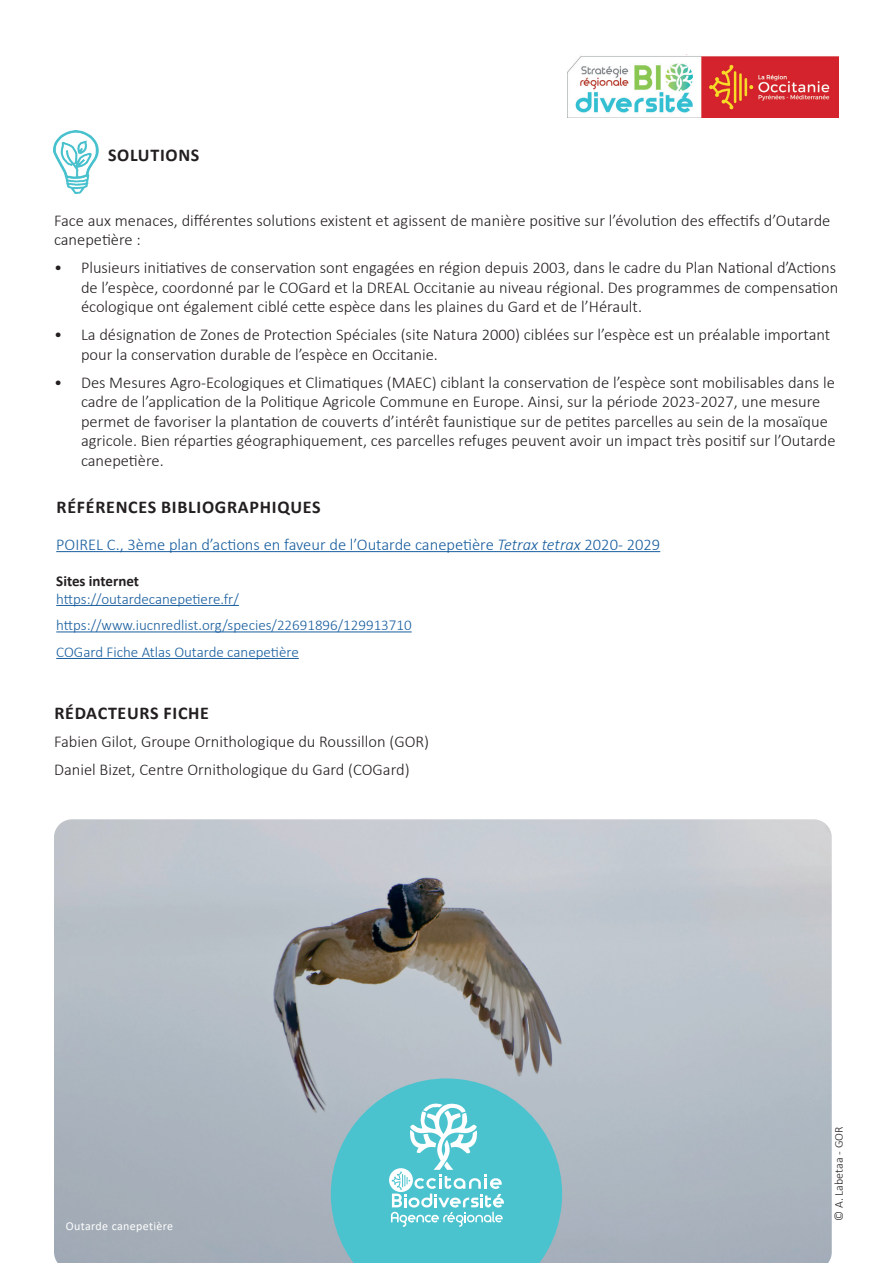
<style>
.page{position:relative;width:893px;height:1263px;background:#fff}
.page>*{position:absolute;margin:0;border:0;box-sizing:border-box;transform-origin:0 0}
.t1{font:700 18px "Calibri";letter-spacing:.04em;color:#231f20}
.t2{font:300 16.5px/19.5px "Calibri";color:#231f20}
.t3{font:300 16.5px "Calibri";color:#175d9e}
.t4{font:300 15px/26.5px "Calibri";color:#175d9e}
.t5{font:700 15px "Calibri";color:#231f20}
.t6{font:12px "Calibri";letter-spacing:.03em;color:#fff}
.t7{font:300 12px "Calibri";color:#231f20}
.s1{font-style:italic}
</style>
<div class="page">
<img style="left:54px;top:819px;width:778px;height:444px">
<svg style="left:331px;top:1078px;width:231px;height:185px"></svg>
<img style="left:567px;top:54px;width:272px;height:64px">
<img style="left:53px;top:131px;width:45px;height:63px">
<hr style="left:56px;top:551px;width:604px;height:1px;background:#175d9e">
<hr style="left:56px;top:605px;width:183px;height:1px;background:#175d9e">
<hr style="left:56px;top:631px;width:356px;height:1px;background:#175d9e">
<hr style="left:56px;top:658px;width:243px;height:1px;background:#175d9e">
<p class="t1" style="left:108px;top:142px;width:93px">SOLUTIONS</p>
<p class="t2" style="left:54px;top:210px;width:778px">Face aux menaces, différentes solutions existent et agissent de manière positive sur l’évolution des effectifs d’Outarde canepetière :</p>
<p class="t2" style="left:81px;top:258px;width:759px;text-indent:-27px">• Plusieurs initiatives de conservation sont engagées en région depuis 2003, dans le cadre du Plan National d’Actions de l’espèce, coordonné par le COGard et la DREAL Occitanie au niveau régional. Des programmes de compensation écologique ont également ciblé cette espèce dans les plaines du Gard et de l’Hérault.</p>
<p class="t2" style="left:81px;top:325px;width:751px;text-indent:-27px">• La désignation de Zones de Protection Spéciales (site Natura 2000) ciblées sur l’espèce est un préalable important pour la conservation durable de l’espèce en Occitanie.</p>
<p class="t2" style="left:81px;top:372px;width:756px;text-indent:-27px">• Des Mesures Agro-Ecologiques et Climatiques (MAEC) ciblant la conservation de l’espèce sont mobilisables dans le cadre de l’application de la Politique Agricole Commune en Europe. Ainsi, sur la période 2023-2027, une mesure permet de favoriser la plantation de couverts d’intérêt faunistique sur de petites parcelles au sein de la mosaïque agricole. Bien réparties géographiquement, ces parcelles refuges peuvent avoir un impact très positif sur l’Outarde canepetière.</p>
<p class="t1" style="left:57px;top:494px;width:266px">RÉFÉRENCES BIBLIOGRAPHIQUES</p>
<p class="t3" style="left:56px;top:534px;width:605px">POIREL C., 3ème plan d’actions en faveur de l’Outarde canepetière <span class="s1">Tetrax tetrax</span> 2020- 2029</p>
<p class="t5" style="left:56px;top:570px;width:84px">Sites internet</p>
<p class="t4" style="left:56px;top:585px;width:357px">https://outardecanepetiere.fr/ https://www.iucnredlist.org/species/22691896/129913710<br>COGard Fiche Atlas Outarde canepetière</p>
<p class="t1" style="left:54px;top:700px;width:156px">RÉDACTEURS FICHE</p>
<p class="t2" style="left:54px;top:727px;width:377px;line-height:28px">Fabien Gilot, Groupe Ornithologique du Roussillon (GOR)<br>Daniel Bizet, Centre Ornithologique du Gard (COGard)</p>
<p class="t6" style="left:66px;top:1217px;width:109px">Outarde canepetière</p>
<p class="t7" style="left:831px;top:1221px;width:96px;rotate:-90deg">© A. Labetaa - GOR</p>
</div>
